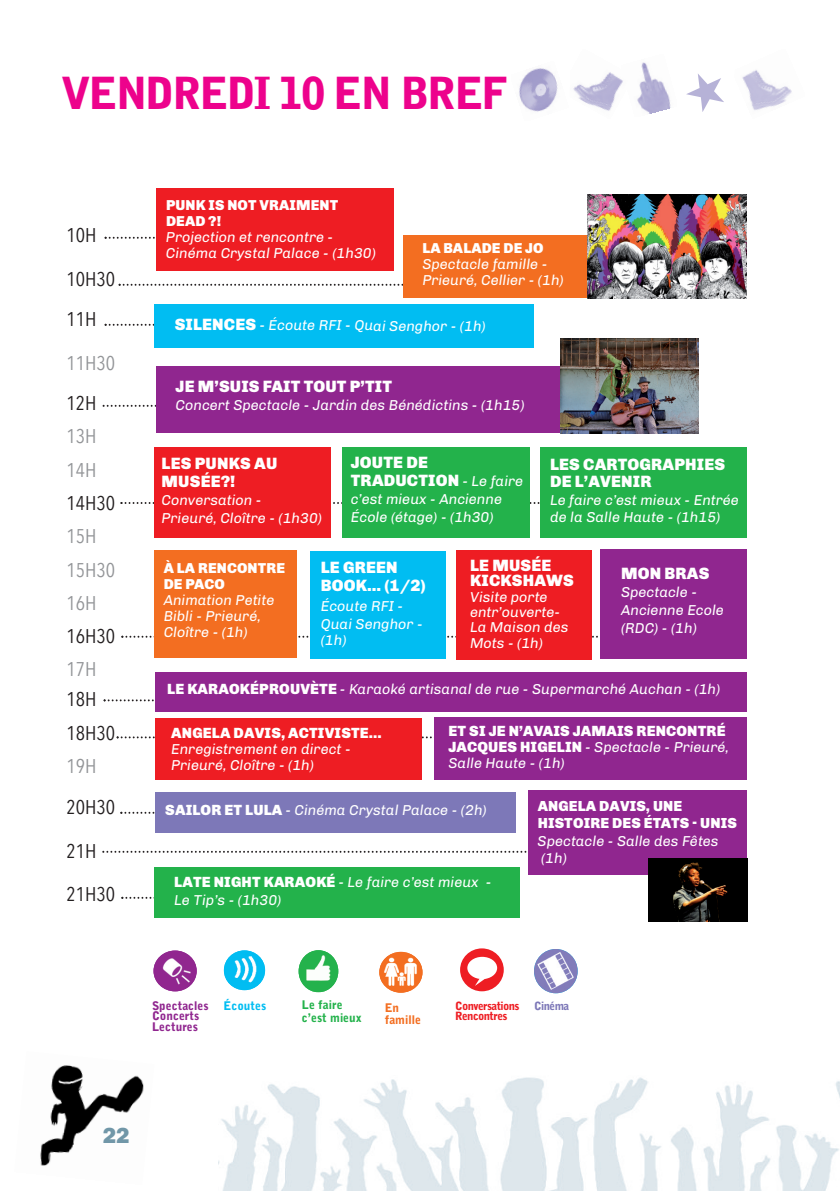
<style>
.page{position:relative;width:840px;height:1191px;background:#fff}
.page>*{position:absolute;margin:0;border:0;box-sizing:border-box;transform-origin:0 0}
.t1{font:900 44px "Bell Gothic Std";letter-spacing:-.05em;color:#ed028c}
.t2{font:900 22px "Chivo";color:#7197a8}
.t3{font:19.8px/43.2px "Avenir Next Condensed";color:#231f20}
.t4{font:19.8px/33.2px "Avenir Next Condensed";color:#939598}
.t5{font:900 16.4px/18px "Chivo";letter-spacing:.01em;color:#fff}
.t6{font:900 14.8px "Chivo";letter-spacing:.01em;color:#fff}
.t7{font:900 14.6px/17.4px "Chivo";letter-spacing:.01em;color:#fff}
.t8{font:italic 14.4px/18px "Chivo";color:#fff}
.t9{font:900 14.4px/16px "Chivo";letter-spacing:.01em;color:#fff}
.t10{font:900 11.8px/10.4px "Bell Gothic Std";color:#90268f}
.t11{font:900 11.8px/13px "Bell Gothic Std";color:#23b24b}
.t12{font:900 11.8px/11.6px "Bell Gothic Std";color:#f36e21}
.t13{font:900 11.8px "Bell Gothic Std";color:#01bdf2}
.t14{font:900 11.4px/10px "Bell Gothic Std";letter-spacing:-.05em;color:#ee1d23}
.t15{font:900 11.4px "Bell Gothic Std";color:#7d78b8}
.s1{font-weight:900;font-style:normal;font-size:16.4px}
.s2{font-weight:400;font-style:italic;font-size:14.4px}
.s3{font-weight:900;font-style:normal;font-size:14.8px}
.s4{font-size:12px}
</style>
<div class="page">
<img style="left:218px;top:1077px;width:621px;height:114px">
<img style="left:40px;top:1065px;width:104px;height:101px">
<svg style="left:120px;top:811px;width:35px;height:2px"></svg>
<svg style="left:102px;top:850px;width:425px;height:2px"></svg>
<svg style="left:121px;top:896px;width:33px;height:2px"></svg>
<svg style="left:103px;top:699px;width:51px;height:2px"></svg>
<svg style="left:116px;top:736px;width:316px;height:2px"></svg>
<svg style="left:121px;top:635px;width:477px;height:2px"></svg>
<svg style="left:120px;top:502px;width:419px;height:2px"></svg>
<div style="left:154px;top:447px;width:177px;height:91px;background:#ee1d23"></div>
<div style="left:341px;top:447px;width:188px;height:91px;background:#23b24b"></div>
<div style="left:155px;top:672px;width:591px;height:39px;background:#90268f"></div>
<svg style="left:102px;top:405px;width:53px;height:2px"></svg>
<svg style="left:104px;top:324px;width:50px;height:2px"></svg>
<svg style="left:118px;top:284px;width:285px;height:2px"></svg>
<svg style="left:104px;top:237px;width:51px;height:2px"></svg>
<div style="left:154px;top:305px;width:379px;height:43px;background:#01bdf2"></div>
<div style="left:155px;top:718px;width:266px;height:61px;background:#ee1d23"></div>
<div style="left:434px;top:717px;width:312px;height:62px;background:#90268f"></div>
<div style="left:155px;top:792px;width:360px;height:40px;background:#7d78b8"></div>
<div style="left:154px;top:867px;width:365px;height:50px;background:#23b24b"></div>
<div style="left:528px;top:790px;width:218px;height:84px;background:#90268f"></div>
<div style="left:539px;top:447px;width:206px;height:91px;background:#23b24b"></div>
<div style="left:154px;top:550px;width:143px;height:108px;background:#f36e21"></div>
<div style="left:599px;top:549px;width:147px;height:110px;background:#90268f"></div>
<div style="left:455px;top:550px;width:136px;height:110px;background:#ee1d23"></div>
<div style="left:155px;top:366px;width:423px;height:67px;background:#90268f"></div>
<div style="left:309px;top:551px;width:136px;height:108px;background:#01bdf2"></div>
<div style="left:403px;top:235px;width:215px;height:62px;background:#f36e21"></div>
<div style="left:156px;top:188px;width:237px;height:83px;background:#ee1d23"></div>
<img style="left:153px;top:950px;width:44px;height:41px;border-radius:50%">
<img style="left:224px;top:950px;width:41px;height:40px;border-radius:50%">
<img style="left:379px;top:952px;width:43px;height:40px;border-radius:50%">
<div style="left:460px;top:948px;width:43px;height:43px;background:#ee1d23;border-radius:50%"></div>
<div style="left:467px;top:956px;width:30px;height:23px;background:#fff;border-radius:50%"></div>
<svg style="left:474px;top:977px;width:12px;height:9px"></svg>
<svg style="left:298px;top:950px;width:40px;height:42px"></svg>
<img style="left:298px;top:951px;width:40px;height:40px;border-radius:50%">
<img style="left:533px;top:949px;width:44px;height:44px;border-radius:50%">
<img style="left:587px;top:195px;width:159px;height:103px">
<img style="left:560px;top:338px;width:138px;height:95px">
<img style="left:648px;top:858px;width:98px;height:63px">
<img style="left:637px;top:62px;width:34px;height:52px">
<img style="left:519px;top:68px;width:39px;height:44px">
<img style="left:573px;top:72px;width:50px;height:39px">
<img style="left:742px;top:70px;width:50px;height:40px">
<h1 class="t1" style="left:61px;top:76px;width:448px">Vendredi 10 en BreF</h1>
<h3 class="t3" style="left:67px;top:214px;width:31px">10H</h3>
<h3 class="t3" style="left:67px;top:260px;width:50px;line-height:40px">10H30<br>11H</h3>
<h3 class="t4" style="left:67px;top:347px;width:50px">11H30</h3>
<h3 class="t3" style="left:67px;top:382px;width:31px">12H</h3>
<h3 class="t4" style="left:67px;top:420px;width:31px">13H<br>14H</h3>
<h3 class="t3" style="left:67px;top:482px;width:50px">14H30</h3>
<h3 class="t4" style="left:67px;top:520px;width:50px">15H<br>15H30<br>16H</h3>
<h3 class="t3" style="left:67px;top:615px;width:50px">16H30</h3>
<h3 class="t4" style="left:67px;top:653px;width:31px">17H</h3>
<h3 class="t3" style="left:67px;top:683px;width:50px;line-height:33.2px">18H<br>18H30</h3>
<h3 class="t4" style="left:67px;top:750px;width:31px">19H</h3>
<h3 class="t3" style="left:67px;top:786px;width:50px">20H30<br>21H<br>21H30</h3>
<p class="t9" style="left:166px;top:198px;width:173px">PUNK IS NOT VRAIMENT<br>DEAD ?!</p>
<p class="t8" style="left:166px;top:230px;width:211px;line-height:16px">Projection et rencontre -<br>Cinéma Crystal Palace - (1h30)</p>
<p class="t9" style="left:422px;top:242px;width:123px">LA BALADE DE JO</p>
<p class="t8" style="left:422px;top:258px;width:143px;line-height:16px">Spectacle famille -<br>Prieuré, Cellier - (1h)</p>
<p class="t8" style="left:175px;top:318px;width:312px"><span class="s1">SILENCES</span> - Écoute RFI - Quai Senghor - (1h)</p>
<p class="t5" style="left:175px;top:378px;width:218px">JE M’SUIS FAIT TOUT P’TIT</p>
<p class="t8" style="left:175px;top:397px;width:350px">Concert Spectacle - Jardin des Bénédictins - (1h15)</p>
<p class="t5" style="left:161px;top:455px;width:117px">LES PUNKS AU<br>MUSÉE?!</p>
<p class="t8" style="left:161px;top:492px;width:162px">Conversation -<br>Prieuré, Cloître - (1h30)</p>
<p class="t5" style="left:350px;top:454px;width:174px">JOUTE DE<br>TRADUCTION <span class="s2">- Le faire</span></p>
<p class="t8" style="left:350px;top:491px;width:153px">c’est mieux - Ancienne<br>École (étage) - (1h30)</p>
<p class="t5" style="left:549px;top:457px;width:176px;line-height:17.4px">LES CARTOGRAPHIES<br>DE L’AVENIR</p>
<p class="t8" style="left:549px;top:492px;width:190px;line-height:17.4px">Le faire c’est mieux - Entrée de la Salle Haute - (1h15)</p>
<p class="t9" style="left:164px;top:561px;width:123px">À LA RENCONTRE<br>DE PACO</p>
<p class="t8" style="left:164px;top:593px;width:112px;line-height:16px">Animation Petite<br>Bibli - Prieuré,<br>Cloître - (1h)</p>
<p class="t5" style="left:320px;top:559px;width:106px">LE GREEN<br>BOOK... (1/2)</p>
<p class="t8" style="left:320px;top:598px;width:103px">Écoute RFI -<br>Quai Senghor -</p>
<p class="t8" style="left:320px;top:632px;width:27px">(1h)</p>
<p class="t5" style="left:470px;top:559px;width:105px;line-height:15.4px">LE MUSÉE<br>KICKSHAWS</p>
<p class="t8" style="left:470px;top:590px;width:100px;line-height:15.4px">Visite porte entr’ouverte-<br>La Maison des<br>Mots - (1h)</p>
<p class="t5" style="left:620px;top:565px;width:90px">MON BRAS</p>
<p class="t8" style="left:620px;top:584px;width:104px">Spectacle -<br>Ancienne Ecole (RDC) - (1h)</p>
<p class="t8" style="left:167px;top:681px;width:554px"><span class="s3">LE KARAOKÉPROUVÈTE</span> - Karaoké artisanal de rue - Supermarché Auchan - (1h)</p>
<p class="t6" style="left:171px;top:727px;width:212px">ANGELA DAVIS, ACTIVISTE...</p>
<p class="t8" style="left:171px;top:742px;width:181px;line-height:16px">Enregistrement en direct -<br>Prieuré, Cloître - (1h)</p>
<p class="t6" style="left:448px;top:725px;width:278px">ET SI JE N’AVAIS JAMAIS RENCONTRÉ</p>
<p class="t8" style="left:448px;top:740px;width:282px;line-height:16px"><span class="s3">JACQUES HIGELIN</span> - Spectacle - Prieuré,<br>Salle Haute - (1h)</p>
<p class="t8" style="left:165px;top:802px;width:323px"><span class="s3">SAILOR ET LULA</span> - Cinéma Crystal Palace - (2h)</p>
<p class="t7" style="left:537px;top:798px;width:201px">ANGELA DAVIS, UNE<br>HISTOIRE DES ÉTATS - UNIS</p>
<p class="t8" style="left:537px;top:833px;width:182px;line-height:17.4px">Spectacle - Salle des Fêtes (1h)</p>
<p class="t8" style="left:174px;top:874px;width:318px"><span class="s3">LATE NIGHT KARAOKÉ</span> - Le faire c’est mieux -<br>Le Tip’s - (1h30)</p>
<p class="t10" style="left:152px;top:1001px;width:58px">spectacles<br>Concerts lecture<span class="s4">s</span></p>
<p class="t13" style="left:223px;top:1001px;width:44px">Écoutes</p>
<p class="t11" style="left:302px;top:999px;width:61px">le faire c’est mieux</p>
<p class="t12" style="left:384px;top:1003px;width:38px">en famille</p>
<p class="t14" style="left:455px;top:1001px;width:66px">Conversations rencontres</p>
<p class="t15" style="left:534px;top:1001px;width:36px">Cinéma</p>
<h2 class="t2" style="left:103px;top:1127px;width:29px">22</h2>
</div>
